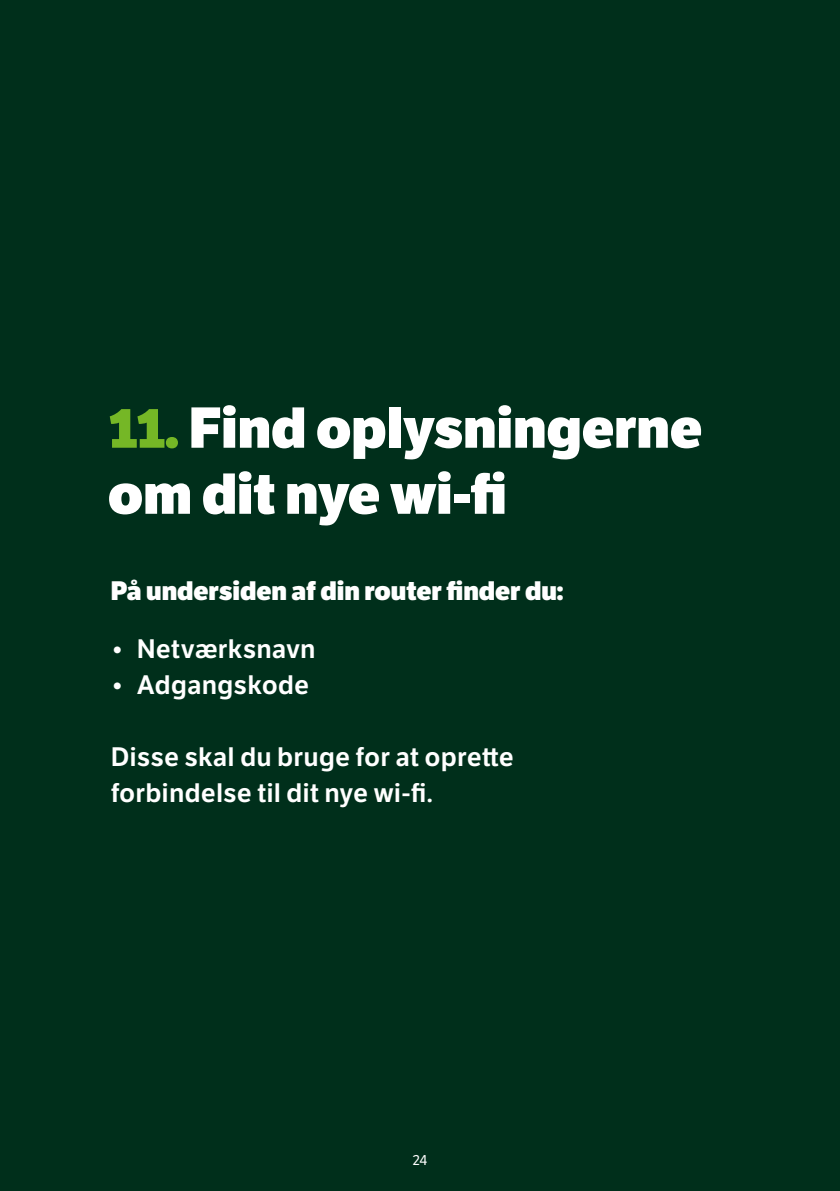
<style>
.page{position:relative;width:840px;height:1191px;background:#fff}
.page>*{position:absolute;margin:0;border:0;box-sizing:border-box;transform-origin:0 0}
.t1{font:56px/66px "LFT Etica XB";color:#fff}
.t2{font:26px/36px "LFT Etica Sb";color:#fff}
.t3{font:26px "LFT Etica XB";color:#fff}
.t4{font:14px "LFT Etica";color:#fff}
.s1{color:#75b726}
</style>
<div class="page">
<div style="left:0;top:0;width:839px;height:1191px;background:#002f1b"></div>
<h1 class="t1" style="left:108px;top:395px;width:595px"><span class="s1">11.</span> Find oplysningerne om dit nye wi-fi</h1>
<p class="t3" style="left:111px;top:574px;width:454px">På undersiden af din router finder du:</p>
<p class="t2" style="left:111px;top:630px;width:206px">• Netværksnavn</p>
<p class="t2" style="left:111px;top:666px;width:200px">• Adgangskode</p>
<p class="t2" style="left:111px;top:738px;width:404px">Disse skal du bruge for at oprette forbindelse til dit nye wi-fi.</p>
<p class="t4" style="left:412px;top:1152px;width:16px">24</p>
</div>
